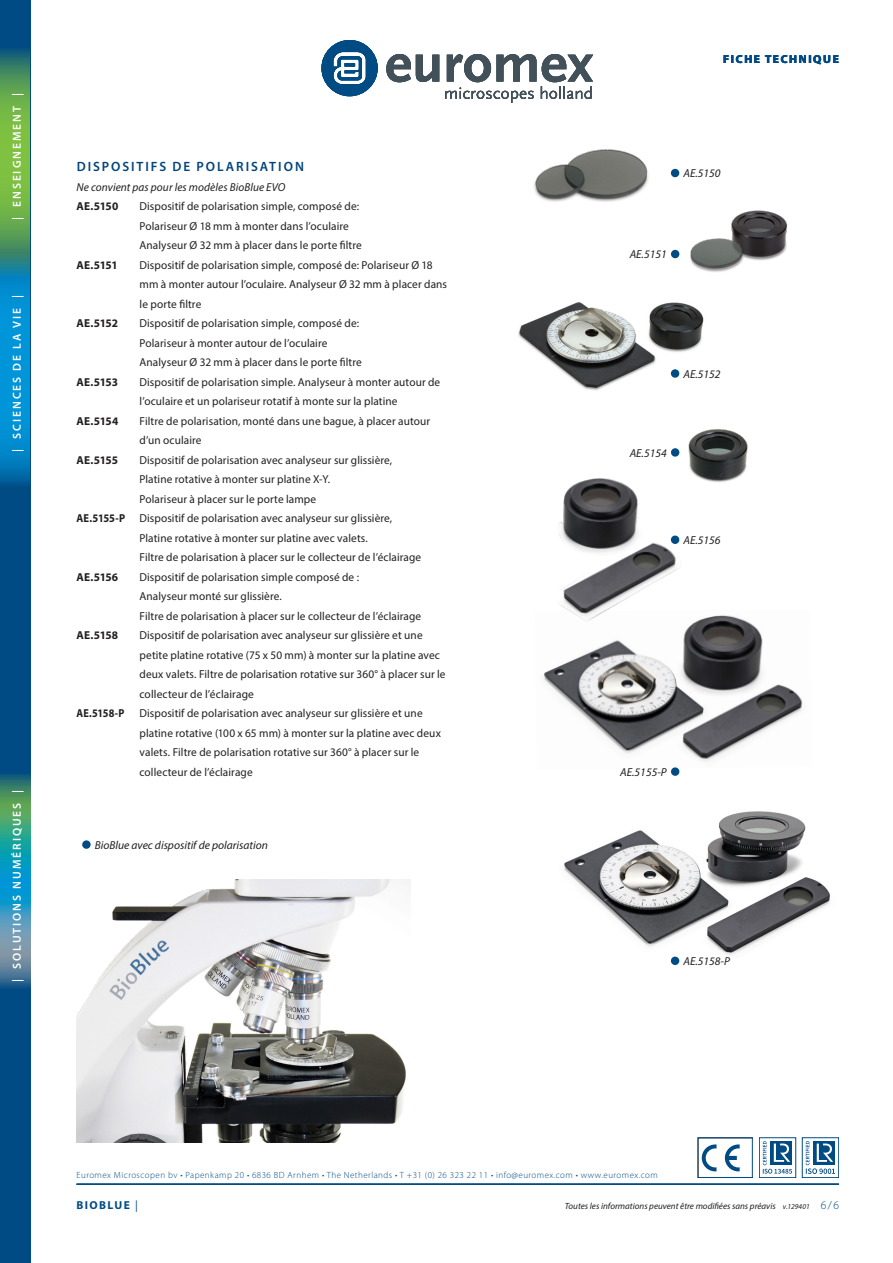
<style>
.page{position:relative;width:893px;height:1263px;background:#fff}
.page>*{position:absolute;margin:0;border:0;box-sizing:border-box;transform-origin:0 0}
.j_tussenkop{font:600 13.5px "Myriad Pro";letter-spacing:.145em;color:#00447b}
.j_accessoires{font:11.55px/19.5px "Myriad Pro";letter-spacing:.01em;color:#231f20}
.j_bolletjes{font:italic 11.55px "Myriad Pro";color:#231f20}
.j_accessoires-2{font:700 11.55px "Myriad Pro";letter-spacing:-.03em;color:#231f20}
.t1{font:600 11.55px "Myriad Pro";letter-spacing:.17em;color:#fff}
.j_plat{font:italic 11.55px "Myriad Pro";letter-spacing:.01em;color:#231f20}
.t2{font:700 11.55px "Myriad Pro";letter-spacing:.14em;color:#004b84}
.j_accessoires-3{font:700 11.55px "Myriad Pro";letter-spacing:-.03em;color:#231f20;scale:.89 1}
.t3{font:700 11.55px "Myriad Pro";letter-spacing:.12em;color:#004b84}
.t4{font:300 11.55px "Myriad Pro";color:#004b84}
.t5{font:300 9px "Myriad Pro";letter-spacing:.05em;color:#004b84}
.t6{font:italic 9px "Myriad Pro";color:#231f20}
.t7{font:italic 7.5px "Myriad Pro";color:#231f20}
.s1{font-weight:700}
.s2{font-weight:400}
</style>
<div class="page">
<div style="left:0;top:0;width:30px;height:1263px;background:#004b84"></div>
<svg style="left:0;top:775px;width:30px;height:213px;background:#39949f"></svg>
<svg style="left:0;top:278px;width:30px;height:206px;background:#008ccf"></svg>
<svg style="left:0;top:50px;width:30px;height:228px;background:#5ea655"></svg>
<hr style="left:77px;top:1184px;width:762px;height:1px;background:#004b84">
<svg style="left:321px;top:40px;width:57px;height:56px"></svg>
<svg style="left:386px;top:54px;width:53px;height:28px"></svg>
<svg style="left:445px;top:54px;width:148px;height:49px"></svg>
<svg style="left:701px;top:1144px;width:39px;height:28px"></svg>
<div style="left:697px;top:1137px;width:56px;height:41px;border:1px solid #004b84"></div>
<div style="left:802px;top:1137px;width:37px;height:41px;border:1px solid #004b84"></div>
<svg style="left:806px;top:1141px;width:29px;height:33px"></svg>
<div style="left:759px;top:1137px;width:37px;height:41px;border:1px solid #004b84"></div>
<svg style="left:763px;top:1141px;width:29px;height:33px"></svg>
<img style="left:544px;top:615px;width:259px;height:154px">
<img style="left:544px;top:478px;width:141px;height:145px">
<img style="left:564px;top:811px;width:266px;height:144px">
<img style="left:676px;top:429px;width:72px;height:66px">
<img style="left:534px;top:149px;width:115px;height:53px">
<img style="left:746px;top:210px;width:42px;height:51px">
<img style="left:675px;top:212px;width:71px;height:60px">
<img style="left:518px;top:302px;width:186px;height:88px">
<div style="left:671px;top:250px;width:8px;height:8px;background:#004b84;border-radius:50%"></div>
<div style="left:671px;top:448px;width:8px;height:9px;background:#004b84;border-radius:50%"></div>
<div style="left:671px;top:767px;width:8px;height:9px;background:#004b84;border-radius:50%"></div>
<div style="left:671px;top:169px;width:8px;height:8px;background:#004b84;border-radius:50%"></div>
<div style="left:671px;top:369px;width:8px;height:9px;background:#004b84;border-radius:50%"></div>
<div style="left:671px;top:535px;width:8px;height:9px;background:#004b84;border-radius:50%"></div>
<div style="left:671px;top:956px;width:8px;height:9px;background:#004b84;border-radius:50%"></div>
<img style="left:77px;top:879px;width:334px;height:264px">
<div style="left:82px;top:840px;width:9px;height:9px;background:#004b84;border-radius:50%"></div>
<p class="t1" style="left:10px;top:220px;width:129px;rotate:-90deg">| ENSEIGNEMENT |</p>
<p class="t1" style="left:10px;top:452px;width:158px;rotate:-90deg">| SCIENCES DE LA VIE |</p>
<p class="t1" style="left:10px;top:982px;width:194px;rotate:-90deg">| SOLUTIONS NUMÉRIQUES |</p>
<p class="j_tussenkop" style="left:77px;top:158px;width:229px">DISPOSITIFS DE POLARISATION</p>
<p class="j_plat" style="left:77px;top:179px;width:210px">Ne convient pas pour les modèles BioBlue EVO</p>
<p class="j_accessoires-2" style="left:77px;top:199px;width:43px">AE.5150</p>
<p class="j_accessoires" style="left:140px;top:196px;width:224px">Dispositif de polarisation simple, composé de:<br>Polariseur Ø 18 mm à monter dans l’oculaire<br>Analyseur Ø 32 mm à placer dans le porte filtre</p>
<p class="j_accessoires-2" style="left:77px;top:257px;width:43px">AE.5151</p>
<p class="j_accessoires" style="left:140px;top:255px;width:309px">Dispositif de polarisation simple, composé de: Polariseur Ø 18 mm à monter autour l’oculaire. Analyseur Ø 32 mm à placer dans le porte filtre</p>
<p class="j_accessoires-2" style="left:77px;top:316px;width:43px">AE.5152</p>
<p class="j_accessoires" style="left:140px;top:313px;width:224px">Dispositif de polarisation simple, composé de:<br>Polariseur à monter autour de l’oculaire<br>Analyseur Ø 32 mm à placer dans le porte filtre</p>
<p class="j_accessoires-2" style="left:77px;top:374px;width:43px">AE.5153</p>
<p class="j_accessoires" style="left:140px;top:372px;width:302px">Dispositif de polarisation simple. Analyseur à monter autour de l’oculaire et un polariseur rotatif à monte sur la platine</p>
<p class="j_accessoires-2" style="left:77px;top:413px;width:43px">AE.5154</p>
<p class="j_accessoires" style="left:140px;top:411px;width:292px">Filtre de polarisation, monté dans une bague, à placer autour d’un oculaire</p>
<p class="j_accessoires-2" style="left:77px;top:452px;width:43px">AE.5155</p>
<p class="j_accessoires" style="left:140px;top:450px;width:254px">Dispositif de polarisation avec analyseur sur glissière,<br>Platine rotative à monter sur platine X-Y.<br>Polariseur à placer sur le porte lampe</p>
<p class="j_accessoires" style="left:140px;top:508px;width:283px;text-indent:-63px"><span class="s1">AE.5155-P</span> Dispositif de polarisation avec analyseur sur glissière,<br>Platine rotative à monter sur platine avec valets.<br>Filtre de polarisation à placer sur le collecteur de l’éclairage</p>
<p class="j_accessoires-2" style="left:77px;top:569px;width:43px">AE.5156</p>
<p class="j_accessoires" style="left:140px;top:567px;width:283px">Dispositif de polarisation simple composé de :<br>Analyseur monté sur glissière.<br>Filtre de polarisation à placer sur le collecteur de l’éclairage</p>
<p class="j_accessoires-2" style="left:77px;top:628px;width:43px">AE.5158</p>
<p class="j_accessoires" style="left:140px;top:625px;width:308px">Dispositif de polarisation avec analyseur sur glissière et une petite platine rotative (75 x 50 mm) à monter sur la platine avec deux valets. Filtre de polarisation rotative sur 360° à placer sur le collecteur de l’éclairage</p>
<p class="j_accessoires-3" style="left:77px;top:706px;width:55px">AE.5158-P</p>
<p class="j_accessoires" style="left:140px;top:703px;width:303px">Dispositif de polarisation avec analyseur sur glissière et une platine rotative (100 x 65 mm) à monter sur la platine avec deux valets. Filtre de polarisation rotative sur 360° à placer sur le collecteur de l’éclairage</p>
<p class="j_bolletjes" style="left:95px;top:838px;width:175px">BioBlue avec dispositif de polarisation</p>
<p class="t2" style="left:723px;top:51px;width:117px">FICHE TECHNIQUE</p>
<p class="j_bolletjes" style="left:683px;top:166px;width:39px">AE.5150</p>
<p class="j_bolletjes" style="left:630px;top:247px;width:39px">AE.5151</p>
<p class="j_bolletjes" style="left:683px;top:367px;width:39px">AE.5152</p>
<p class="j_bolletjes" style="left:630px;top:446px;width:39px">AE.5154</p>
<p class="j_bolletjes" style="left:683px;top:533px;width:39px">AE.5156</p>
<p class="j_bolletjes" style="left:620px;top:765px;width:48px">AE.5155-P</p>
<p class="j_bolletjes" style="left:683px;top:954px;width:48px">AE.5158-P</p>
<p class="t5" style="left:77px;top:1169px;width:583px">Euromex Microscopen bv • Papenkamp 20 • 6836 BD Arnhem • The Netherlands • T +31 (0) 26 323 22 11 • info@euromex.com • www.euromex.com</p>
<p class="t3" style="left:77px;top:1197px;width:63px">BIOBLUE <span class="s2">|</span></p>
<p class="t4" style="left:821px;top:1198px;width:20px">6/6</p>
<p class="t6" style="left:565px;top:1200px;width:212px">Toutes les informations peuvent être modifiées sans préavis</p>
<p class="t7" style="left:783px;top:1201px;width:28px">v.129401</p>
</div>
